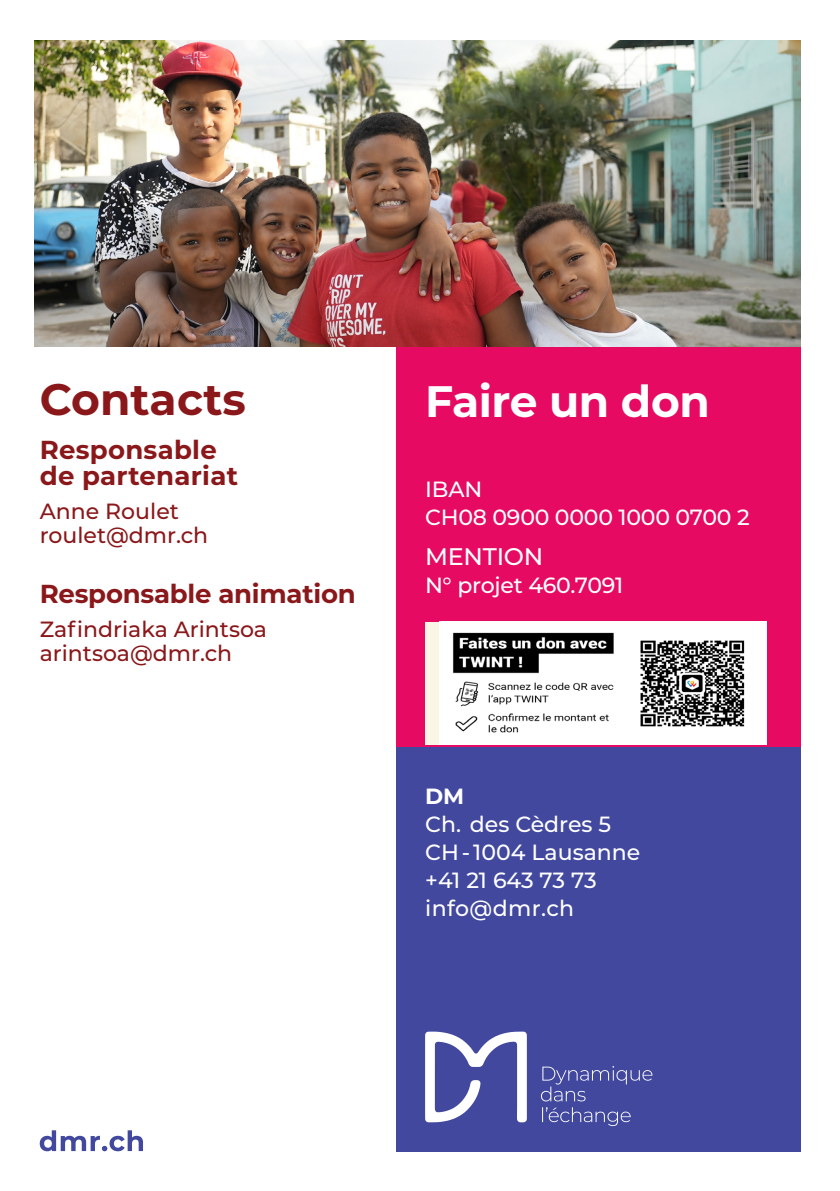
<style>
.page{position:relative;width:840px;height:1191px;background:#fff}
.page>*{position:absolute;margin:0;border:0;box-sizing:border-box;transform-origin:0 0}
.t1{font:700 44px "Montserrat";letter-spacing:-.01em;color:#fff}
.t2{font:700 44px "Montserrat";color:#8a181b}
.t3{font:700 26px "Montserrat";color:#8a181b}
.t4{font:500 24px "Montserrat";letter-spacing:-.01em;color:#fff}
.t5{font:500 22px "Montserrat";letter-spacing:-.01em;color:#fff}
.t6{font:500 22px "Montserrat";color:#8a181b}
.t7{font:500 22px "Montserrat";letter-spacing:.02em;color:#fff}
.t8{font:700 22px "Montserrat";color:#fff}
</style>
<div class="page">
<div style="left:395px;top:346px;width:404px;height:406px;background:#e60a62"></div>
<div style="left:395px;top:747px;width:404px;height:404px;background:#41489e"></div>
<img style="left:34px;top:40px;width:765px;height:306px">
<svg style="left:425px;top:1031px;width:101px;height:91px"></svg>
<svg style="left:542px;top:1107px;width:88px;height:19px"></svg>
<svg style="left:541px;top:1066px;width:111px;height:35px"></svg>
<svg style="left:40px;top:1130px;width:103px;height:21px"></svg>
<div style="left:425px;top:622px;width:341px;height:123px;background:#f9f6e5"></div>
<img style="left:439px;top:622px;width:327px;height:123px">
<p class="t2" style="left:40px;top:368px;width:208px">Contacts</p>
<p class="t3" style="left:40px;top:431px;width:178px">Responsable</p>
<p class="t3" style="left:40px;top:457px;width:200px">de partenariat</p>
<p class="t6" style="left:40px;top:496px;width:141px">Anne Roulet</p>
<p class="t6" style="left:40px;top:520px;width:170px">roulet@dmr.ch</p>
<p class="t3" style="left:40px;top:575px;width:317px">Responsable animation</p>
<p class="t6" style="left:40px;top:614px;width:229px">Zafindriaka Arintsoa</p>
<p class="t6" style="left:40px;top:638px;width:194px">arintsoa@dmr.ch</p>
<p class="t1" style="left:425px;top:370px;width:286px">Faire un don</p>
<p class="t5" style="left:425px;top:474px;width:59px">IBAN</p>
<p class="t5" style="left:425px;top:502px;width:326px">CH08 0900 0000 1000 0700 2</p>
<p class="t4" style="left:425px;top:540px;width:120px">MENTION</p>
<p class="t5" style="left:425px;top:570px;width:200px">N° projet 460.7091</p>
<p class="t8" style="left:425px;top:780px;width:41px">DM</p>
<p class="t5" style="left:425px;top:808px;width:187px">Ch. des Cèdres 5</p>
<p class="t5" style="left:425px;top:836px;width:217px">CH - 1004 Lausanne</p>
<p class="t5" style="left:425px;top:864px;width:173px">+41 21 643 73 73</p>
<p class="t7" style="left:425px;top:892px;width:151px">info@dmr.ch</p>
</div>
